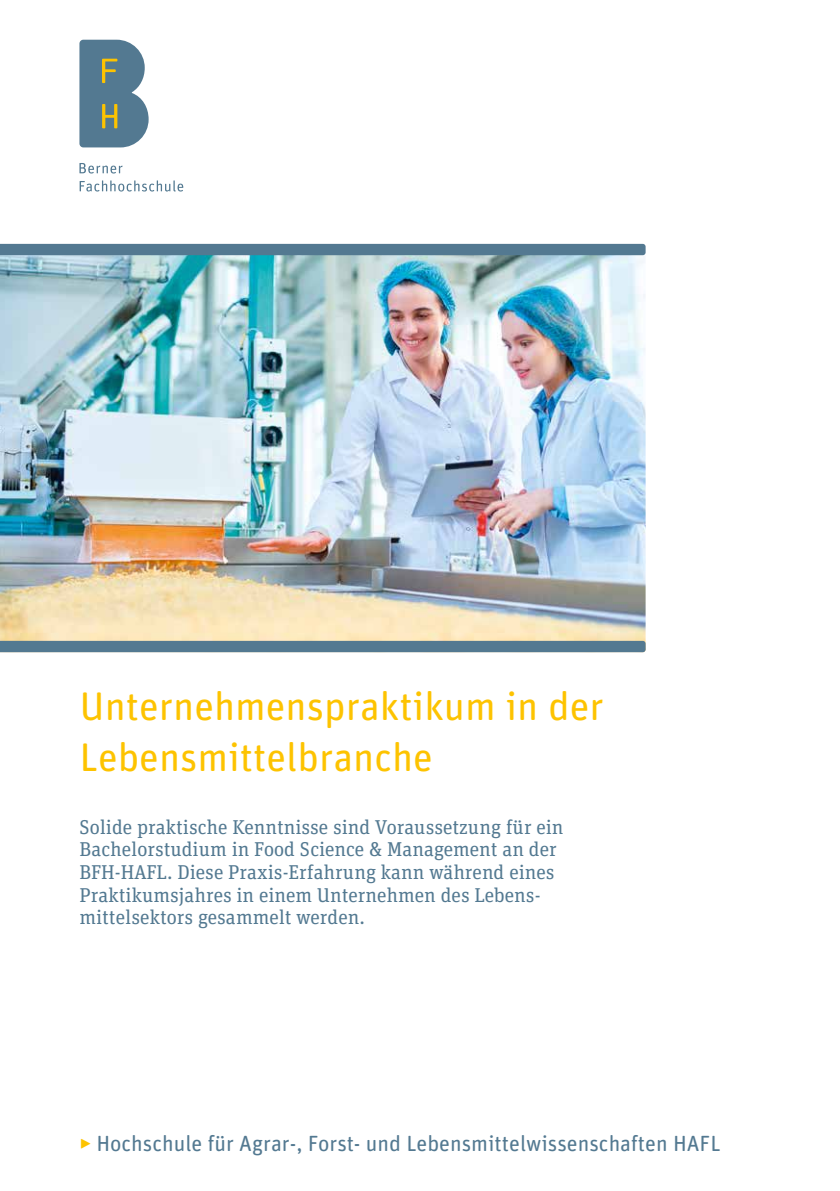
<style>
.page{position:relative;width:840px;height:1191px;background:#fff}
.page>*{position:absolute;margin:0;border:0;box-sizing:border-box;transform-origin:0 0}
.t1{font:40px/51px "Unit Rounded Pro";color:#fdc300}
.t2{font:22px "Unit Rounded Pro";color:#537991}
.t3{font:20px/22.6px "Unit Slab Pro";color:#537991}
.s1{color:#fdc300}
</style>
<div class="page">
<svg style="left:79px;top:40px;width:69px;height:107px;background:#6b8995"></svg>
<svg style="left:79px;top:163px;width:43px;height:10px"></svg>
<svg style="left:80px;top:180px;width:103px;height:11px"></svg>
<img style="left:0;top:255px;width:645px;height:386px">
<div style="left:0;top:244px;width:645px;height:11px;background:#537991"></div>
<div style="left:0;top:641px;width:645px;height:11px;background:#537991"></div>
<h1 class="t1" style="left:79px;top:679px;width:525px">Unternehmenspraktikum in der<br>Lebensmittelbranche</h1>
<p class="t3" style="left:79px;top:815px;width:485px">Solide praktische Kenntnisse sind Voraussetzung für ein Bachelorstudium in Food Science &amp; Management an der BFH-HAFL. Diese Praxis-Erfahrung kann während eines Praktikumsjahres in einem Unternehmen des Lebens&shy;mittelsektors gesammelt werden.</p>
<p class="t2" style="left:79px;top:1128px;width:642px"><span class="s1">‣</span> Hochschule für Agrar-, Forst- und Lebensmittelwissenschaften HAFL</p>
</div>
